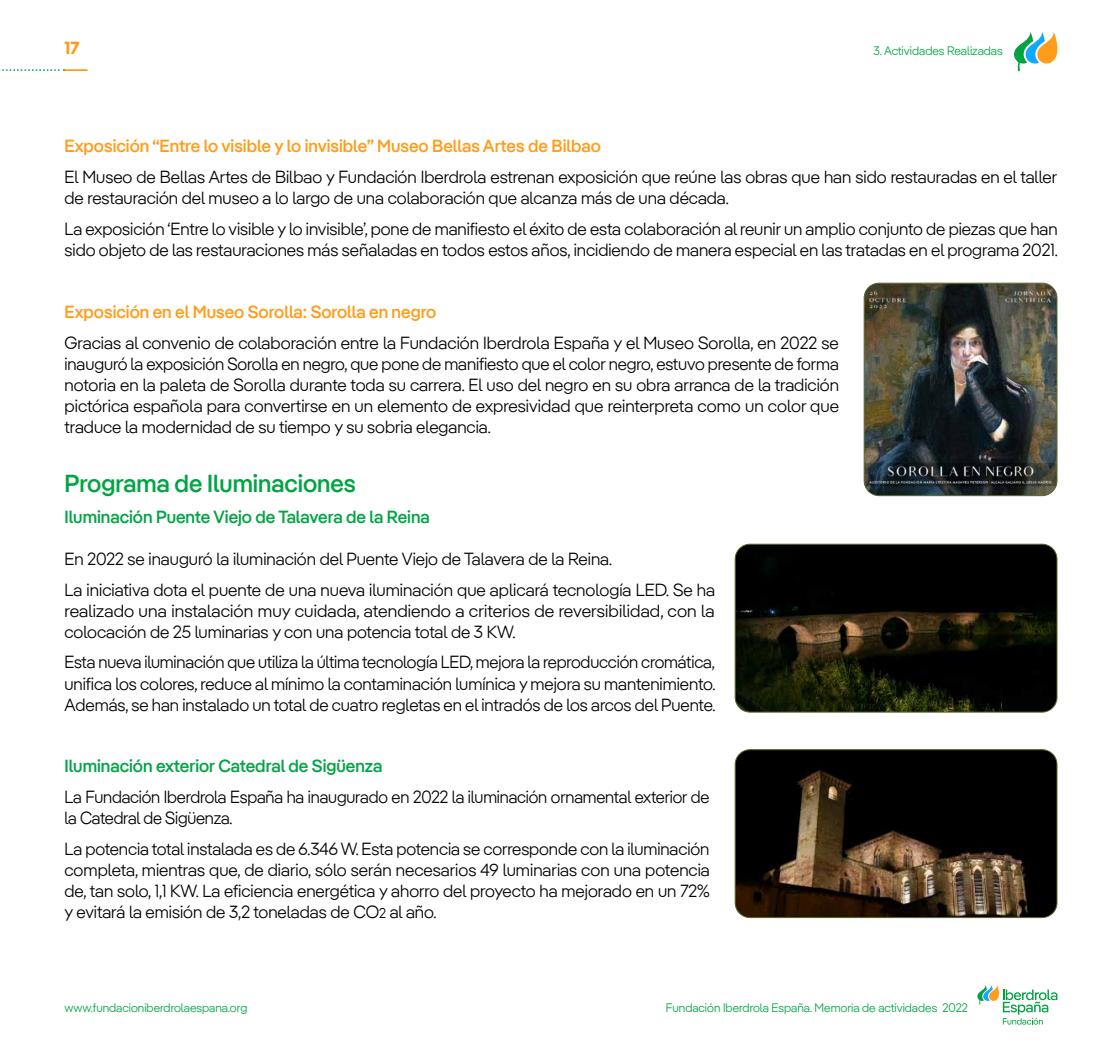
<style>
.page{position:relative;width:1117px;height:1042px;background:#fff}
.page>*{position:absolute;margin:0;border:0;box-sizing:border-box;transform-origin:0 0}
.t1{font:500 24.5px "Iber Pangea";color:#00a443}
.t2{font:300 17.5px/21px "Iber Pangea";color:#000;text-align:justify}
.t3{font:500 17.5px "Iber Pangea";color:#ff9c1a}
.t4{font:500 17.5px "Iber Pangea";color:#00a443}
.t5{font:700 17.5px "Iber Pangea";color:#ff9c1a}
.t6{font:300 12.25px "Iber Pangea";color:#00a443}
.s1{font-size:14px}
</style>
<div class="page">
<img style="left:865px;top:283px;width:191px;height:213px">
<div style="left:863px;top:283px;width:194px;height:213px;border:1px solid #53672a;border-radius:15px"></div>
<img style="left:736px;top:544px;width:320px;height:168px">
<div style="left:734px;top:544px;width:323px;height:168px;border:1px solid #53672a;border-radius:15px"></div>
<img style="left:736px;top:749px;width:320px;height:168px">
<div style="left:734px;top:749px;width:323px;height:169px;border:1px solid #53672a;border-radius:15px"></div>
<svg style="left:1014px;top:31px;width:44px;height:40px"></svg>
<svg style="left:977px;top:985px;width:80px;height:39px"></svg>
<svg style="left:0;top:69px;width:64px;height:2px"></svg>
<hr style="left:64px;top:69px;width:24px;height:2px;background:#ff9c1a">
<p class="t5" style="left:64px;top:35px;width:16px">17</p>
<p class="t6" style="left:873px;top:42px;width:131px">3. Actividades Realizadas</p>
<p class="t3" style="left:64px;top:134px;width:537px">Exposición “Entre lo visible y lo invisible” Museo Bellas Artes de Bilbao</p>
<p class="t2" style="left:64px;top:166px;width:993px">El Museo de Bellas Artes de Bilbao y Fundación Iberdrola estrenan exposición que reúne las obras que han sido restauradas en el taller de restauración del museo a lo largo de una colaboración que alcanza más de una década.</p>
<p class="t2" style="left:64px;top:218px;width:994px">La exposición ‘Entre lo visible y lo invisible’, pone de manifiesto el éxito de esta colaboración al reunir un amplio conjunto de piezas que han sido objeto de las restauraciones más señaladas en todos estos años, incidiendo de manera especial en las tratadas en el programa 2021.</p>
<p class="t3" style="left:64px;top:299px;width:373px">Exposición en el Museo Sorolla: Sorolla en negro</p>
<p class="t2" style="left:64px;top:332px;width:775px">Gracias al convenio de colaboración entre la Fundación Iberdrola España y el Museo Sorolla, en 2022 se inauguró la exposición Sorolla en negro, que pone de manifiesto que el color negro, estuvo presente de forma notoria en la paleta de Sorolla durante toda su carrera. El uso del negro en su obra arranca de la tradición pictórica española para convertirse en un elemento de expresividad que reinterpreta como un color que traduce la modernidad de su tiempo y su sobria elegancia.</p>
<h3 class="t1" style="left:64px;top:466px;width:293px">Programa de Iluminaciones</h3>
<p class="t4" style="left:64px;top:504px;width:367px">Iluminación Puente Viejo de Talavera de la Reina</p>
<p class="t2" style="left:64px;top:547px;width:549px">En 2022 se inauguró la iluminación del Puente Viejo de Talavera de la Reina.</p>
<p class="t2" style="left:64px;top:578px;width:652px">La iniciativa dota el puente de una nueva iluminación que aplicará tecnología LED. Se ha realizado una instalación muy cuidada, atendiendo a criterios de reversibilidad, con la colocación de 25 luminarias y con una potencia total de 3 KW.</p>
<p class="t2" style="left:64px;top:651px;width:652px">Esta nueva iluminación que utiliza la última tecnología LED, mejora la reproducción cromática, unifica los colores, reduce al mínimo la contaminación lumínica y mejora su mantenimiento.<br>Además, se han instalado un total de cuatro regletas en el intradós de los arcos del Puente.</p>
<p class="t4" style="left:64px;top:754px;width:319px">Iluminación exterior Catedral de Sigüenza</p>
<p class="t2" style="left:64px;top:786px;width:646px">La Fundación Iberdrola España ha inaugurado en 2022 la iluminación ornamental exterior de la Catedral de Sigüenza.</p>
<p class="t2" style="left:64px;top:838px;width:646px">La potencia total instalada es de 6.346 W. Esta potencia se corresponde con la iluminación completa, mientras que, de diario, sólo serán necesarios 49 luminarias con una potencia de, tan solo, 1,1 KW. La eficiencia energética y ahorro del proyecto ha mejorado en un 72% y evitará la emisión de 3,2 toneladas de CO<span class="s1">2</span> al año.</p>
<p class="t6" style="left:64px;top:999px;width:184px">www.fundacioniberdrolaespana.org</p>
<p class="t6" style="left:665px;top:999px;width:303px">Fundación Iberdrola España. Memoria de actividades 2022</p>
</div>
